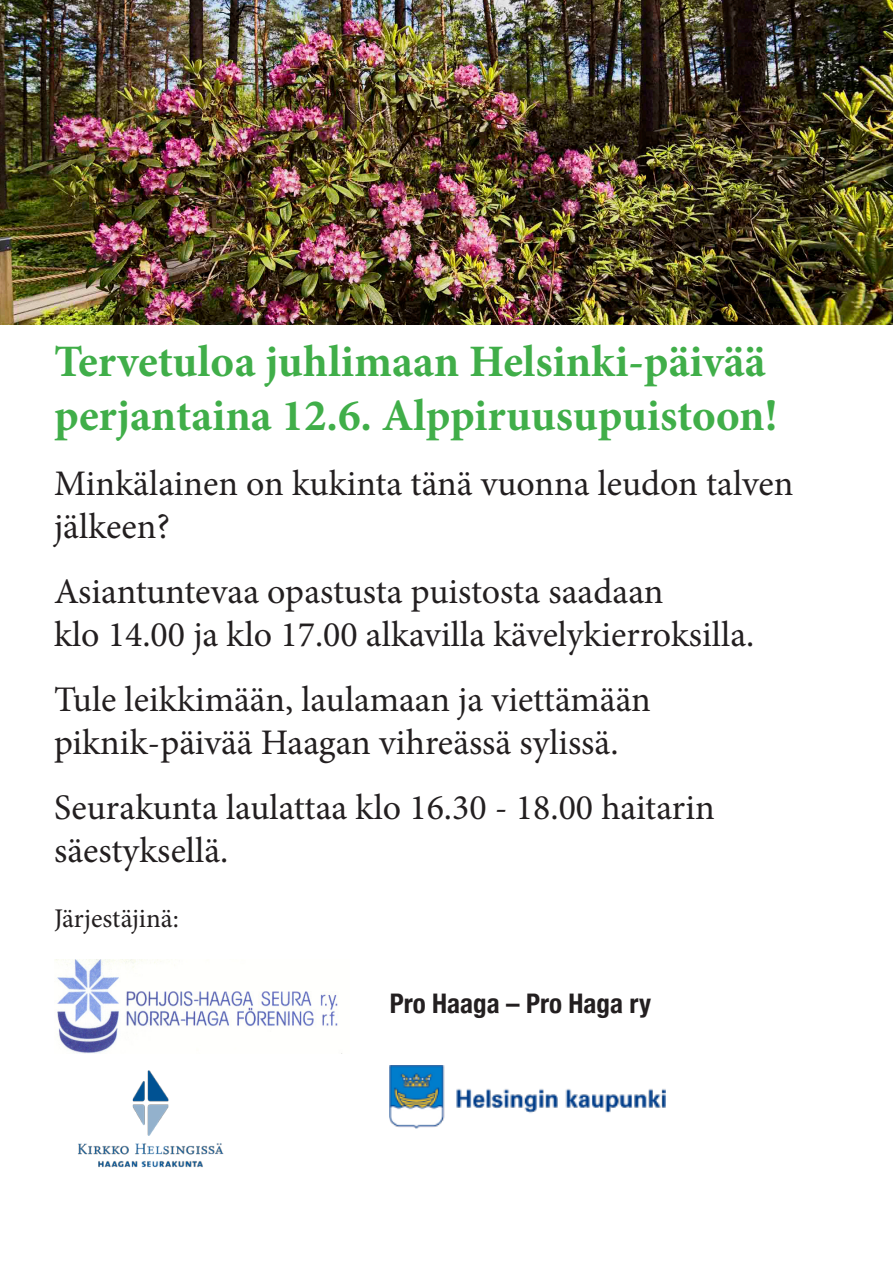
<style>
.page{position:relative;width:893px;height:1263px;background:#fff}
.page>*{position:absolute;margin:0;border:0;box-sizing:border-box;transform-origin:0 0}
.t1{font:700 45px "Minion Pro";color:#40ae49}
.t2{font:36px/43.2px "Minion Pro";color:#231f20}
.t3{font:700 condensed 27px "Helvetica Neue";color:#231f20}
.t4{font:27px "Minion Pro";color:#231f20}
</style>
<div class="page">
<img style="left:78px;top:1070px;width:146px;height:98px">
<img style="left:390px;top:1065px;width:275px;height:63px">
<img style="left:0;top:0;width:893px;height:324px">
<img style="left:55px;top:960px;width:287px;height:94px">
<p class="t1" style="left:54px;top:330px;width:713px">Tervetuloa juhlimaan Helsinki-päivää</p>
<p class="t1" style="left:54px;top:384px;width:725px">perjantaina 12.6. Alppiruusupuistoon!</p>
<p class="t2" style="left:54px;top:462px;width:741px">Minkälainen on kukinta tänä vuonna leudon talven jälkeen?</p>
<p class="t2" style="left:54px;top:570px;width:611px">Asiantuntevaa opastusta puistosta saadaan</p>
<p class="t2" style="left:54px;top:613px;width:702px">klo 14.00 ja klo 17.00 alkavilla kävelykierroksilla.</p>
<p class="t2" style="left:54px;top:678px;width:598px">Tule leikkimään, laulamaan ja viettämään</p>
<p class="t2" style="left:54px;top:721px;width:566px">piknik-päivää Haagan vihreässä sylissä.</p>
<p class="t2" style="left:54px;top:786px;width:662px">Seurakunta laulattaa klo 16.30 - 18.00 haitarin</p>
<p class="t2" style="left:54px;top:829px;width:176px">säestyksellä.</p>
<p class="t4" style="left:54px;top:900px;width:126px">Järjestäjinä:</p>
<p class="t3" style="left:390px;top:987px;width:263px">Pro Haaga – Pro Haga ry</p>
</div>
